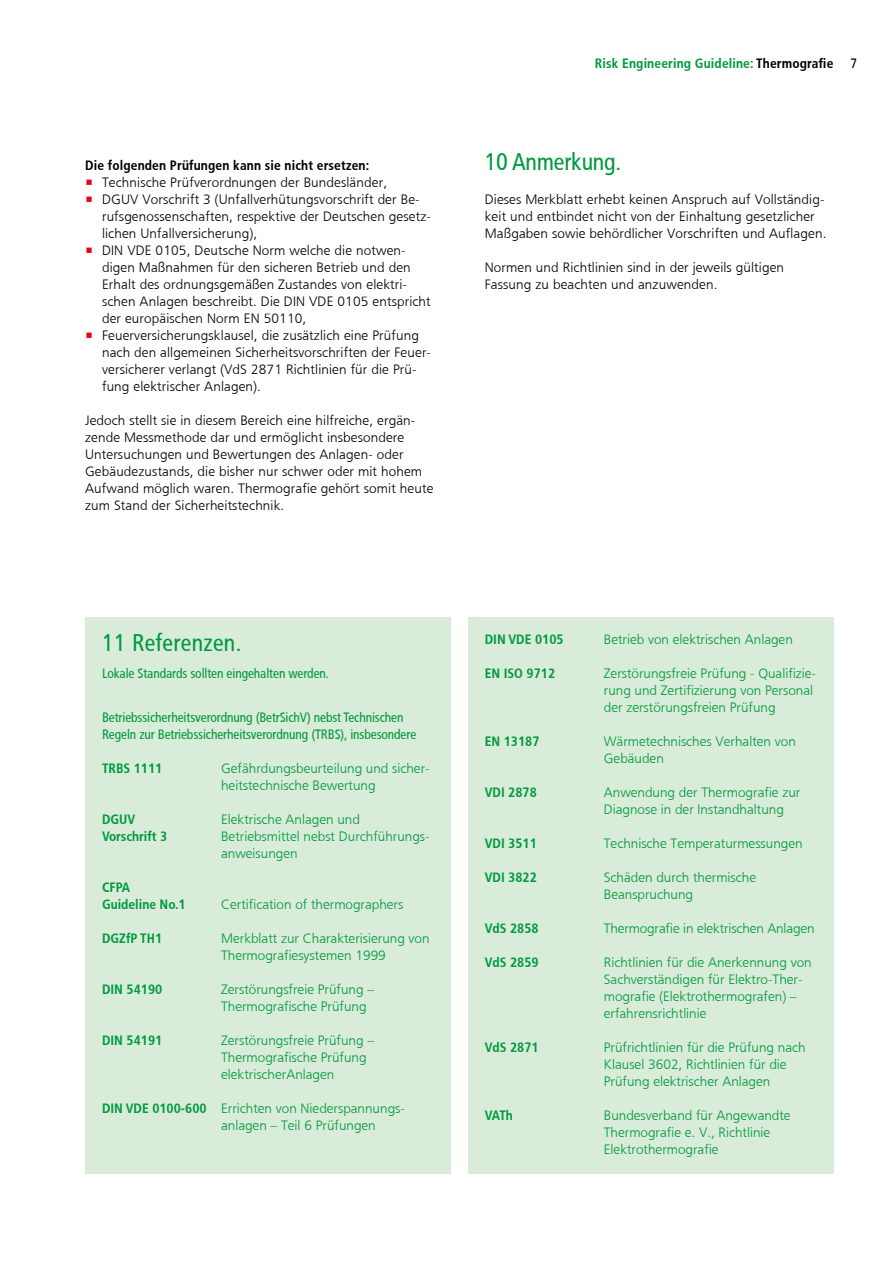
<style>
.page{position:relative;width:893px;height:1263px;background:#fff}
.page>*{position:absolute;margin:0;border:0;box-sizing:border-box;transform-origin:0 0}
.t1{font:24px "HDI Gerling Sans Cond Regular";letter-spacing:.01em;color:#009a3e}
.t2{font:24px "HDI Gerling Sans Cond Regular";letter-spacing:-.01em;color:#009a3e}
.t3{font:13.5px/17px "HDI Gerling Sans Light";letter-spacing:.01em;color:#000}
.t4{font:13.5px/17px "HDI Gerling Sans Light";color:#009a3e}
.t5{font:13.5px/17px "HDI Gerling Sans Cond Bold";color:#009a3e}
.t6{font:13.5px/17px "HDI Gerling Sans Cond Regular";letter-spacing:-.01em;color:#009a3e}
.t7{font:13.5px "HDI Gerling Sans Cond Bold";letter-spacing:.01em;color:#000}
.t8{font:13.5px "HDI Gerling Sans Cond Regular";color:#000}
.s1{color:#e30613}
.s2{font-family:"HDI Gerling Sans Cond Bold"}
.s3{color:#000}
</style>
<div class="page">
<div style="left:85px;top:618px;width:366px;height:556px;background:#d9ebd9"></div>
<div style="left:468px;top:618px;width:365px;height:556px;background:#d9ebd9"></div>
<p class="t7" style="left:85px;top:158px;width:286px">Die folgenden Prüfungen kann sie nicht ersetzen:</p>
<p class="t3" style="left:85px;top:174px;width:304px"><span class="s1">•</span> Technische Prüfverordnungen der Bundesländer,</p>
<p class="t3" style="left:102px;top:191px;width:330px;text-indent:-17px"><span class="s1">•</span> DGUV Vorschrift 3 (Unfallverhütungsvorschrift der Be&shy;rufsgenossenschaften, respektive der Deutschen gesetz&shy;lichen Unfallversicherung),</p>
<p class="t3" style="left:102px;top:242px;width:330px;text-indent:-17px"><span class="s1">•</span> DIN VDE 0105, Deutsche Norm welche die notwen&shy;digen Maßnahmen für den sicheren Betrieb und den Erhalt des ordnungsgemäßen Zustandes von elektri&shy;schen Anlagen beschreibt. Die DIN VDE 0105 entspricht der europäischen Norm EN 50110,</p>
<p class="t3" style="left:102px;top:327px;width:331px;text-indent:-17px"><span class="s1">•</span> Feuerversicherungsklausel, die zusätzlich eine Prüfung nach den allgemeinen Sicherheitsvorschriften der Feuer&shy;versicherer verlangt (VdS 2871 Richtlinien für die Prü&shy;fung elektrischer Anlagen).</p>
<p class="t3" style="left:85px;top:412px;width:350px">Jedoch stellt sie in diesem Bereich eine hilfreiche, ergän&shy;zende Messmethode dar und ermöglicht insbesondere Untersuchungen und Bewertungen des Anlagen- oder Gebäudezustands, die bisher nur schwer oder mit hohem Aufwand möglich waren. Thermografie gehört somit heute zum Stand der Sicherheitstechnik.</p>
<h1 class="t1" style="left:102px;top:629px;width:141px">11 Referenzen.</h1>
<p class="t6" style="left:102px;top:665px;width:229px">Lokale Standards sollten eingehalten werden.</p>
<p class="t6" style="left:102px;top:709px;width:316px">Betriebssicherheitsverordnung (BetrSichV) nebst Technischen<br>Regeln zur Betriebssicherheitsverordnung (TRBS), insbesondere</p>
<p class="t5" style="left:102px;top:760px;width:62px">TRBS 1111</p>
<p class="t4" style="left:221px;top:760px;width:210px">Gefährdungsbeurteilung und sicher&shy;heitstechnische Bewertung</p>
<p class="t5" style="left:102px;top:811px;width:35px">DGUV</p>
<p class="t4" style="left:221px;top:811px;width:140px">Elektrische Anlagen und</p>
<p class="t5" style="left:102px;top:828px;width:67px">Vorschrift 3</p>
<p class="t4" style="left:221px;top:828px;width:210px">Betriebsmittel nebst Durchführungs&shy;anweisungen</p>
<p class="t5" style="left:102px;top:879px;width:85px">CFPA<br>Guideline No.1</p>
<p class="t4" style="left:221px;top:896px;width:184px">Certification of thermographers</p>
<p class="t5" style="left:102px;top:930px;width:62px">DGZfP TH1</p>
<p class="t4" style="left:221px;top:930px;width:210px">Merkblatt zur Charakterisierung von<br>Thermografiesystemen 1999</p>
<p class="t5" style="left:102px;top:981px;width:62px">DIN 54190</p>
<p class="t4" style="left:221px;top:981px;width:155px">Zerstörungsfreie Prüfung –<br>Thermografische Prüfung</p>
<p class="t5" style="left:102px;top:1032px;width:62px">DIN 54191</p>
<p class="t4" style="left:221px;top:1032px;width:155px">Zerstörungsfreie Prüfung –<br>Thermografische Prüfung elektrischerAnlagen</p>
<p class="t4" style="left:221px;top:1100px;width:184px;text-indent:-119px"><span class="s2">DIN VDE 0100-600</span> Errichten von Niederspannungs&shy;anlagen – Teil 6 Prüfungen</p>
<p class="t5" style="left:595px;top:55px;width:240px">Risk Engineering Guideline: <span class="s3">Thermografie</span></p>
<p class="t8" style="left:850px;top:55px;width:8px">7</p>
<h1 class="t2" style="left:485px;top:148px;width:138px">10 Anmerkung.</h1>
<p class="t3" style="left:485px;top:191px;width:343px">Dieses Merkblatt erhebt keinen Anspruch auf Vollständig&shy;keit und entbindet nicht von der Einhaltung gesetzlicher<br>Maßgaben sowie behördlicher Vorschriften und Auflagen.</p>
<p class="t3" style="left:485px;top:259px;width:301px">Normen und Richtlinien sind in der jeweils gültigen<br>Fassung zu beachten und anzuwenden.</p>
<p class="t5" style="left:485px;top:631px;width:80px">DIN VDE 0105</p>
<p class="t4" style="left:604px;top:631px;width:191px">Betrieb von elektrischen Anlagen</p>
<p class="t5" style="left:485px;top:665px;width:72px">EN ISO 9712</p>
<p class="t4" style="left:604px;top:665px;width:214px">Zerstörungsfreie Prüfung - Qualifizie&shy;rung und Zertifizierung von Personal der zerstörungsfreien Prüfung</p>
<p class="t5" style="left:485px;top:733px;width:56px">EN 13187</p>
<p class="t4" style="left:604px;top:733px;width:193px">Wärmetechnisches Verhalten von<br>Gebäuden</p>
<p class="t5" style="left:485px;top:784px;width:54px">VDI 2878</p>
<p class="t4" style="left:604px;top:784px;width:198px">Anwendung der Thermografie zur<br>Diagnose in der Instandhaltung</p>
<p class="t5" style="left:485px;top:835px;width:54px">VDI 3511</p>
<p class="t4" style="left:604px;top:835px;width:200px">Technische Temperaturmessungen</p>
<p class="t5" style="left:485px;top:869px;width:54px">VDI 3822</p>
<p class="t4" style="left:604px;top:869px;width:154px">Schäden durch thermische<br>Beanspruchung</p>
<p class="t5" style="left:485px;top:920px;width:55px">VdS 2858</p>
<p class="t4" style="left:604px;top:920px;width:212px">Thermografie in elektrischen Anlagen</p>
<p class="t5" style="left:485px;top:954px;width:55px">VdS 2859</p>
<p class="t4" style="left:604px;top:954px;width:209px">Richtlinien für die Anerkennung von Sachverständigen für Elektro-Ther&shy;mografie (Elektrothermografen) – erfahrensrichtlinie</p>
<p class="t5" style="left:485px;top:1039px;width:55px">VdS 2871</p>
<p class="t4" style="left:604px;top:1039px;width:203px">Prüfrichtlinien für die Prüfung nach<br>Klausel 3602, Richtlinien für die<br>Prüfung elektrischer Anlagen</p>
<p class="t5" style="left:485px;top:1107px;width:30px">VATh</p>
<p class="t4" style="left:604px;top:1107px;width:188px">Bundesverband für Angewandte<br>Thermografie e. V., Richtlinie<br>Elektrothermografie</p>
</div>
